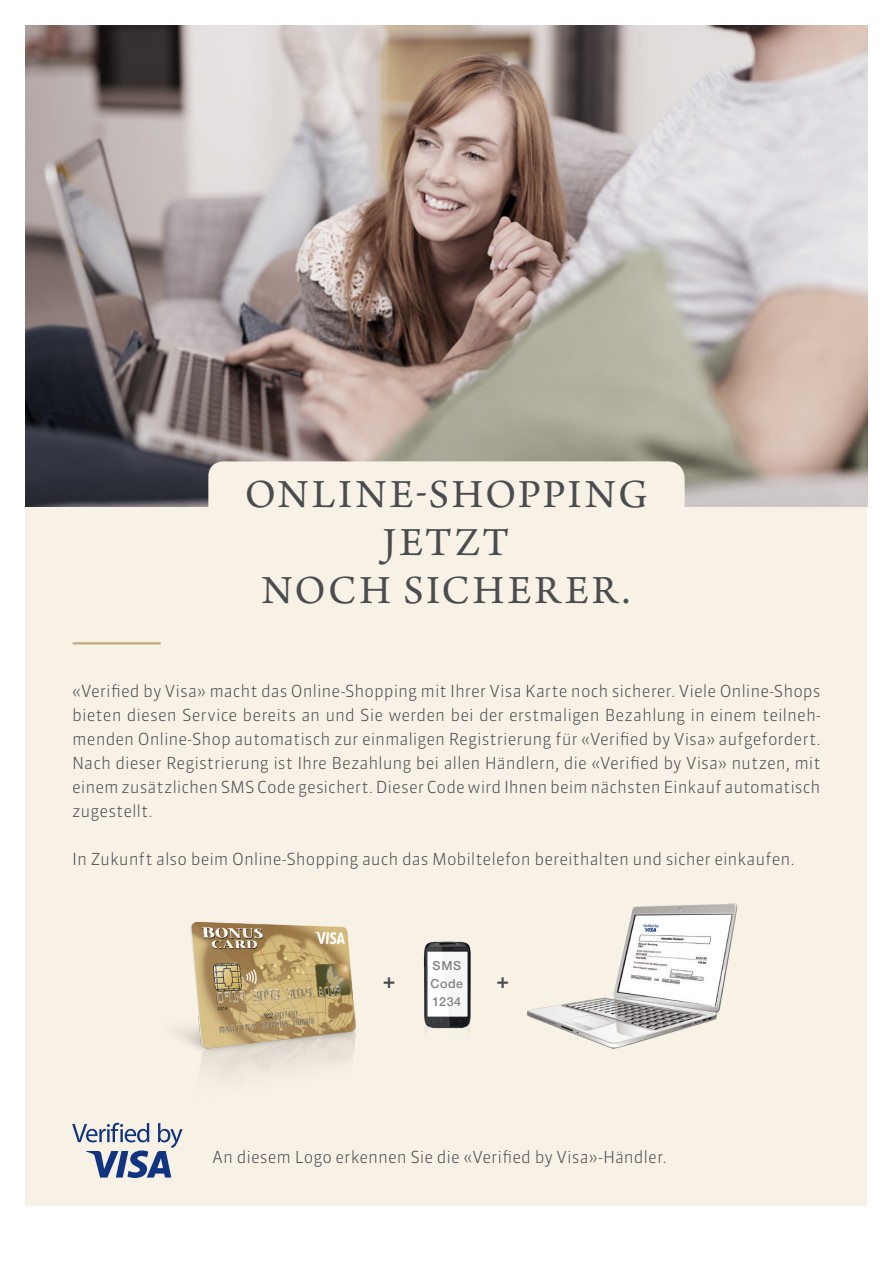
<style>
.page{position:relative;width:893px;height:1263px;background:#fff}
.page>*{position:absolute;margin:0;border:0;box-sizing:border-box;transform-origin:0 0}
.t1{font:42px/48px "Arno Pro";letter-spacing:.065em;color:#4b4c4d;text-align:center}
.t2{font:500 21px "Helvetica Neue LT Std";color:#4b4c4d}
.t3{font:300 16.5px/24px "Sanuk OT";letter-spacing:-.005em;color:#4b4c4d;text-align:justify}
.t4{font:500 12.45px/17.7px "Helvetica Neue LT Std";letter-spacing:.05em;color:#808285}
</style>
<div class="page">
<div style="left:26px;top:26px;width:841px;height:1179px;background:#f7f1e6"></div>
<img style="left:26px;top:26px;width:841px;height:480px">
<svg style="left:208px;top:461px;width:477px;height:46px"></svg>
<img style="left:423px;top:941px;width:48px;height:73px">
<hr style="left:73px;top:642px;width:87px;height:2px;background:#c2af85">
<img style="left:177px;top:922px;width:179px;height:154px">
<img style="left:424px;top:1014px;width:47px;height:15px">
<svg style="left:72px;top:1123px;width:111px;height:55px"></svg>
<img style="left:527px;top:903px;width:211px;height:146px">
<h1 class="t1" style="left:245px;top:472px;width:404px">ONLINE-SHOPPING<br>JETZT<br>NOCH SICHERER.</h1>
<p class="t3" style="left:72px;top:679px;width:750px">«Verified by Visa» macht das Online-Shopping mit Ihrer Visa Karte noch sicherer. Viele Online-Shops bieten diesen Service bereits an und Sie werden bei der erstmaligen Bezahlung in einem teilneh&shy;menden Online-Shop automatisch zur einmaligen Registrierung für «Verified by Visa» aufgefordert.<br>Nach dieser Registrierung ist Ihre Bezahlung bei allen Händlern, die «Verified by Visa» nutzen, mit einem zusätzlichen SMS Code gesichert. Dieser Code wird Ihnen beim nächsten Einkauf automatisch zugestellt.</p>
<p class="t3" style="left:72px;top:847px;width:724px">In Zukunft also beim Online-Shopping auch das Mobiltelefon bereithalten und sicher einkaufen.</p>
<p class="t4" style="left:430px;top:957px;width:34px">SMS<br>Code<br>1234</p>
<p class="t2" style="left:383px;top:968px;width:14px">+</p>
<p class="t2" style="left:496px;top:968px;width:14px">+</p>
<p class="t3" style="left:213px;top:1145px;width:456px">An diesem Logo erkennen Sie die «Verified by Visa»-Händler.</p>
</div>
